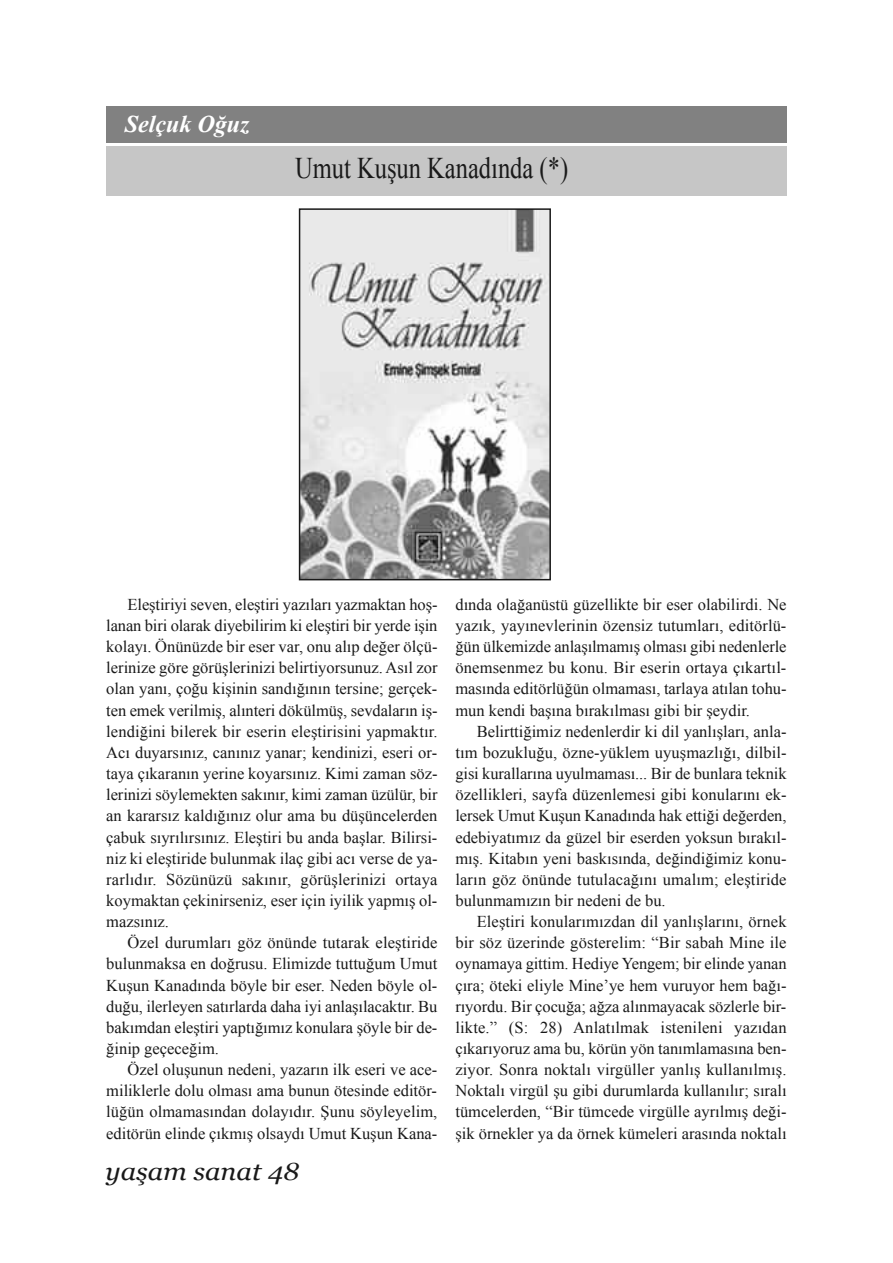
<style>
.page{position:relative;width:893px;height:1263px;background:#fff}
.page>*{position:absolute;margin:0;border:0;box-sizing:border-box;transform-origin:0 0}
.t1{font:30px "Times New Roman";color:#191919;scale:.82 1}
.t2{font:italic 24.6px "Georgia";color:#191919;scale:1.09 1}
.t3{font:italic 700 24px "Times New Roman";color:#fff}
.t4{font:16.5px/21.1px "Times New Roman";color:#191919;text-align:justify}
</style>
<div class="page">
<img style="left:302px;top:211px;width:246px;height:366px">
<div style="left:299px;top:208px;width:252px;height:372px;border:2px solid #191919"></div>
<div style="left:106px;top:106px;width:681px;height:37px;background:#818181"></div>
<div style="left:106px;top:146px;width:681px;height:50px;background:#c6c6c6"></div>
<h3 class="t3" style="left:125px;top:110px;width:126px">Selçuk Oğuz</h3>
<h1 class="t1" style="left:295px;top:151px;width:334px">Umut Kuşun Kanadında (*)</h1>
<p class="t4" style="left:106px;top:594px;width:333px;text-indent:21px">Eleştiriyi seven, eleştiri yazıları yazmaktan hoş&shy;lanan biri olarak diyebilirim ki eleştiri bir yerde işin kolayı. Önünüzde bir eser var, onu alıp değer ölçü&shy;lerinize göre görüşlerinizi belirtiyorsunuz. Asıl zor olan yanı, çoğu kişinin sandığının tersine; gerçek&shy;ten emek verilmiş, alınteri dökülmüş, sevdaların iş&shy;lendiğini bilerek bir eserin eleştirisini yapmaktır.<br>Acı duyarsınız, canınız yanar; kendinizi, eseri or&shy;taya çıkaranın yerine koyarsınız. Kimi zaman söz&shy;lerinizi söylemekten sakınır, kimi zaman üzülür, bir an kararsız kaldığınız olur ama bu düşüncelerden çabuk sıyrılırsınız. Eleştiri bu anda başlar. Bilirsi&shy;niz ki eleştiride bulunmak ilaç gibi acı verse de ya&shy;rarlıdır. Sözünüzü sakınır, görüşlerinizi ortaya koymaktan çekinirseniz, eser için iyilik yapmış ol&shy;mazsınız.</p>
<p class="t4" style="left:106px;top:932px;width:333px;text-indent:21px">Özel durumları göz önünde tutarak eleştiride bulunmaksa en doğrusu. Elimizde tuttuğum Umut Kuşun Kanadında böyle bir eser. Neden böyle ol&shy;duğu, ilerleyen satırlarda daha iyi anlaşılacaktır. Bu bakımdan eleştiri yaptığımız konulara şöyle bir de&shy;ğinip geçeceğim.</p>
<p class="t4" style="left:106px;top:1059px;width:333px;text-indent:21px">Özel oluşunun nedeni, yazarın ilk eseri ve ace&shy;miliklerle dolu olması ama bunun ötesinde editör&shy;lüğün olmamasından dolayıdır. Şunu söyleyelim, editörün elinde çıkmış olsaydı Umut Kuşun Kana-</p>
<h2 class="t2" style="left:106px;top:1157px;width:179px">yaşam sanat 48</h2>
<p class="t4" style="left:455px;top:594px;width:333px">dında olağanüstü güzellikte bir eser olabilirdi. Ne yazık, yayınevlerinin özensiz tutumları, editörlü&shy;ğün ülkemizde anlaşılmamış olması gibi nedenlerle önemsenmez bu konu. Bir eserin ortaya çıkartıl&shy;masında editörlüğün olmaması, tarlaya atılan tohu&shy;mun kendi başına bırakılması gibi bir şeydir.</p>
<p class="t4" style="left:455px;top:720px;width:333px;text-indent:21px">Belirttiğimiz nedenlerdir ki dil yanlışları, anla&shy;tım bozukluğu, özne-yüklem uyuşmazlığı, dilbil&shy;gisi kurallarına uyulmaması... Bir de bunlara teknik özellikleri, sayfa düzenlemesi gibi konularını ek&shy;lersek Umut Kuşun Kanadında hak ettiği değerden, edebiyatımız da güzel bir eserden yoksun bırakıl&shy;mış. Kitabın yeni baskısında, değindiğimiz konu&shy;ların göz önünde tutulacağını umalım; eleştiride bulunmamızın bir nedeni de bu.</p>
<p class="t4" style="left:455px;top:911px;width:333px;text-indent:21px">Eleştiri konularımızdan dil yanlışlarını, örnek bir söz üzerinde gösterelim: “Bir sabah Mine ile oynamaya gittim. Hediye Yengem; bir elinde yanan çıra; öteki eliyle Mine’ye hem vuruyor hem bağı&shy;rıyordu. Bir çocuğa; ağza alınmayacak sözlerle bir&shy;likte.” (S: 28) Anlatılmak istenileni yazıdan çıkarıyoruz ama bu, körün yön tanımlamasına ben&shy;ziyor. Sonra noktalı virgüller yanlış kullanılmış.<br>Noktalı virgül şu gibi durumlarda kullanılır; sıralı tümcelerden, “Bir tümcede virgülle ayrılmış deği&shy;şik örnekler ya da örnek kümeleri arasında noktalı</p>
</div>
